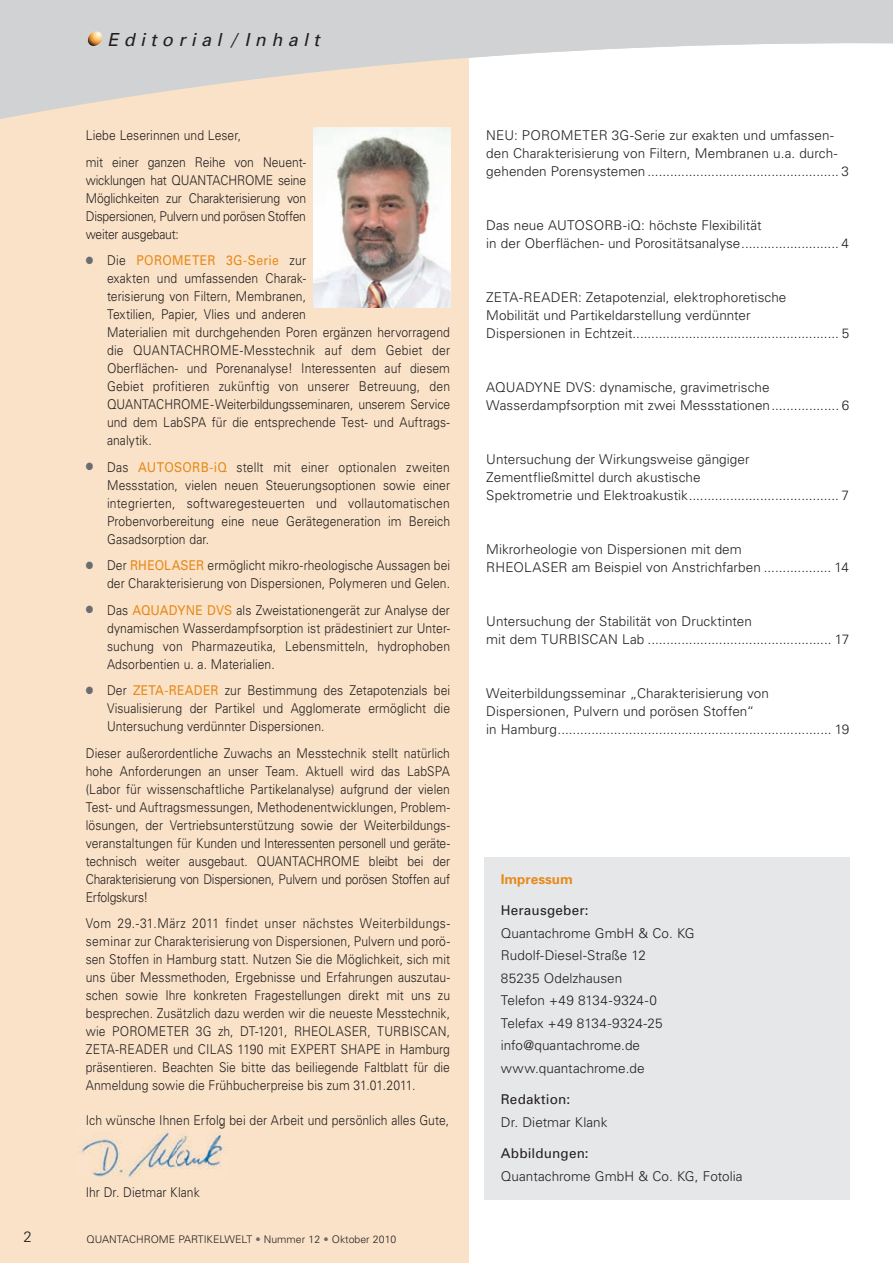
<style>
.page{position:relative;width:893px;height:1263px;background:#fff}
.page>*{position:absolute;margin:0;border:0;box-sizing:border-box;transform-origin:0 0}
.t1{font:italic 18px "Univers";letter-spacing:.3em;color:#231f20}
.t2{font:300 15px "Univers";color:#231f20}
.t3{font:300 13.5px/18px "Univers";letter-spacing:.005em;color:#231f20;text-align:justify;scale:.9 1}
.t4{font:300 13.5px/18px "Univers";letter-spacing:.005em;color:#231f20}
.t5{font:13.5px "Univers";letter-spacing:.015em;color:#231f20}
.t6{font:700 13.5px "Univers";color:#e68a1b}
.t7{font:300 13.5px "Univers";color:#21170f;scale:.9 1}
.t8{font:300 10.5px "Univers";color:#231f20}
.s1{color:#6c6d70}
.s2{font-weight:400;color:#e68a1b}
</style>
<div class="page">
<div style="left:0;top:51px;width:469px;height:1212px;background:#fae2c8"></div>
<img style="left:314px;top:128px;width:137px;height:179px">
<img style="left:79px;top:1139px;width:49px;height:38px">
<img style="left:128px;top:1132px;width:100px;height:46px">
<div style="left:485px;top:858px;width:365px;height:342px;background:#e6e7e9"></div>
<svg style="left:0;top:0;width:893px;height:119px;fill:#d1d2d4"></svg>
<img style="left:87px;top:31px;width:16px;height:16px">
<p class="t2" style="left:24px;top:1231px;width:10px">2</p>
<h1 class="t1" style="left:107px;top:33px;width:214px">Editorial / Inhalt</h1>
<p class="t3" style="left:86px;top:123px;width:246px;line-height:26.5px">Liebe Leserinnen und Leser,<br>mit einer ganzen Reihe von Neu ent-</p>
<p class="t3" style="left:86px;top:172px;width:246px">wicklungen hat QUANTACHROME seine Möglichkeiten zur Charakteri sie rung von Dispersionen, Pulvern und porösen Stoffen weiter ausgebaut:</p>
<p class="t3" style="left:107px;top:252px;width:383px;text-align:left;text-indent:-21px"><span class="s1">●</span> Die <span class="s2">POROMETER 3G-Serie</span> zur<br>exakten und umfassenden Cha rak-<br>teri sierung von Filtern, Mem branen,<br>Textilien, Papier, Vlies und anderen<br>Materialien mit durchgehenden Poren ergänzen hervorragend die QUANTACHROME-Mess technik auf dem Gebiet der Oberflächen- und Poren analyse! Interessenten auf diesem Gebiet profitieren zukünftig von unserer Betreuung, den QUANTACHROME-Weiterbildungsseminaren, unserem Ser vice und dem LabSPA für die entsprechende Test- und Auftrags&shy;analytik.</p>
<p class="t3" style="left:107px;top:459px;width:383px;text-indent:-21px"><span class="s1">●</span> Das <span class="s2">AUTOSORB-iQ</span> stellt mit einer optionalen zweiten Messstation, vielen neuen Steuerungsoptionen sowie einer integrierten, softwaregesteuerten und vollautomatischen Probenvorbereitung eine neue Gerätegeneration im Bereich Gasadsorption dar.</p>
<p class="t3" style="left:86px;top:558px;width:406px;text-align:right"><span class="s1">●</span> Der <span class="s2">RHEOLASER</span> ermöglicht mikro-rheologische Aus sagen bei der Charakterisierung von Dispersionen, Poly meren und Gelen.</p>
<p class="t3" style="left:107px;top:602px;width:383px;text-indent:-21px"><span class="s1">●</span> Das <span class="s2">AQUADYNE DVS</span> als Zweistationengerät zur Analyse der dynamischen Wasserdampfsorption ist prädestiniert zur Unter&shy;suchung von Pharmazeutika, Lebensmitteln, hydrophoben Adsorbentien u. a. Materialien.</p>
<p class="t3" style="left:107px;top:683px;width:383px;text-indent:-21px"><span class="s1">●</span> Der <span class="s2">ZETA-READER</span> zur Bestimmung des Zetapotenzials bei Visualisierung der Partikel und Agglomerate ermöglicht die Untersuchung verdünnter Dispersionen.</p>
<p class="t3" style="left:86px;top:745px;width:406px">Dieser außerordentliche Zuwachs an Messtechnik stellt natürlich hohe Anforderungen an unser Team. Aktuell wird das LabSPA (Labor für wissenschaftliche Partikelanalyse) aufgrund der vielen Test- und Auftragsmessungen, Metho den entwicklungen, Problem&shy;lösungen, der Vertriebs unter stützung sowie der Weiter bil dungs&shy;veranstaltungen für Kun den und Interessenten personell und geräte&shy;technisch weiter ausgebaut. QUANTACHROME bleibt bei der Charakterisierung von Dispersionen, Pulvern und porösen Stoffen auf Erfolgs kurs!</p>
<p class="t3" style="left:86px;top:915px;width:406px">Vom 29.-31.März 2011 findet unser nächstes Weiterbil dungs&shy;seminar zur Charakterisierung von Dispersionen, Pulvern und porö&shy;sen Stoffen in Hamburg statt. Nutzen Sie die Möglichkeit, sich mit uns über Messmethoden, Ergeb nisse und Erfahrungen auszutau&shy;schen sowie Ihre konkreten Fragestellungen direkt mit uns zu besprechen. Zusätzlich dazu werden wir die neueste Messtechnik, wie POROMETER 3G zh, DT-1201, RHEOLASER, TURBISCAN, ZETA-READER und CILAS 1190 mit EXPERT SHAPE in Hamburg präsentieren. Beachten Sie bitte das beiliegende Faltblatt für die Anmeldung sowie die Frühbucherpreise bis zum 31.01.2011.</p>
<p class="t3" style="left:86px;top:1113px;width:405px">Ich wünsche Ihnen Erfol bei der Arbeit und persönlich alles Gute,</p>
<p class="t7" style="left:219px;top:1116px;width:9px">g</p>
<p class="t3" style="left:86px;top:1185px;width:128px">Ihr Dr. Dietmar Klank</p>
<p class="t8" style="left:86px;top:1236px;width:311px">QUANTACHROME PARTIKELWELT <span class="s1">•</span> Nummer 12 <span class="s1">•</span> Oktober 2010</p>
<p class="t4" style="left:486px;top:127px;width:364px">NEU: POROMETER 3G-Serie zur exakten und umfassen&shy;den Charakterisierung von Filtern, Membranen u.a. durch&shy;gehenden Porensystemen ................................................... 3</p>
<p class="t4" style="left:486px;top:217px;width:364px">Das neue AUTOSORB-iQ: höchste Flexibilität<br>in der Oberflächen- und Porositätsanalyse .......................... 4</p>
<p class="t4" style="left:486px;top:289px;width:364px">ZETA-READER: Zetapotenzial, elektrophoretische<br>Mobilität und Partikeldarstellung verdünnter<br>Dispersionen in Echtzeit....................................................... 5</p>
<p class="t4" style="left:486px;top:379px;width:365px">AQUADYNE DVS: dynamische, gravimetrische<br>Wasserdampfsorption mit zwei Messstationen .................. 6</p>
<p class="t4" style="left:486px;top:451px;width:364px">Untersuchung der Wirkungsweise gängiger<br>Zementfließmittel durch akustische<br>Spektrometrie und Elektroakustik ........................................ 7</p>
<p class="t4" style="left:486px;top:541px;width:364px">Mikrorheologie von Dispersionen mit dem<br>RHEOLASER am Beispiel von Anstrichfarben .................. 14</p>
<p class="t4" style="left:486px;top:613px;width:364px">Untersuchung der Stabilität von Drucktinten<br>mit dem TURBISCAN Lab ................................................. 17</p>
<p class="t4" style="left:486px;top:685px;width:364px">Weiterbildungsseminar „Charakterisierung von<br>Dispersionen, Pulvern und porösen Stoffen“<br>in Hamburg ......................................................................... 19</p>
<p class="t6" style="left:501px;top:874px;width:73px">Impressum</p>
<p class="t5" style="left:501px;top:905px;width:89px">Herausgeber:</p>
<p class="t4" style="left:501px;top:923px;width:195px;line-height:22.5px">Quantachrome GmbH &amp; Co. KG<br>Rudolf-Diesel-Straße 12<br>85235 Odelzhausen<br>Telefon +49 8134-9324-0<br>Telefax +49 8134-9324-25 info@quantachrome.de www.quantachrome.de</p>
<p class="t5" style="left:501px;top:1094px;width:71px">Redaktion:</p>
<p class="t4" style="left:501px;top:1114px;width:108px">Dr. Dietmar Klank</p>
<p class="t5" style="left:501px;top:1148px;width:89px">Abbildungen:</p>
<p class="t4" style="left:501px;top:1168px;width:243px">Quantachrome GmbH &amp; Co. KG, Fotolia</p>
</div>
